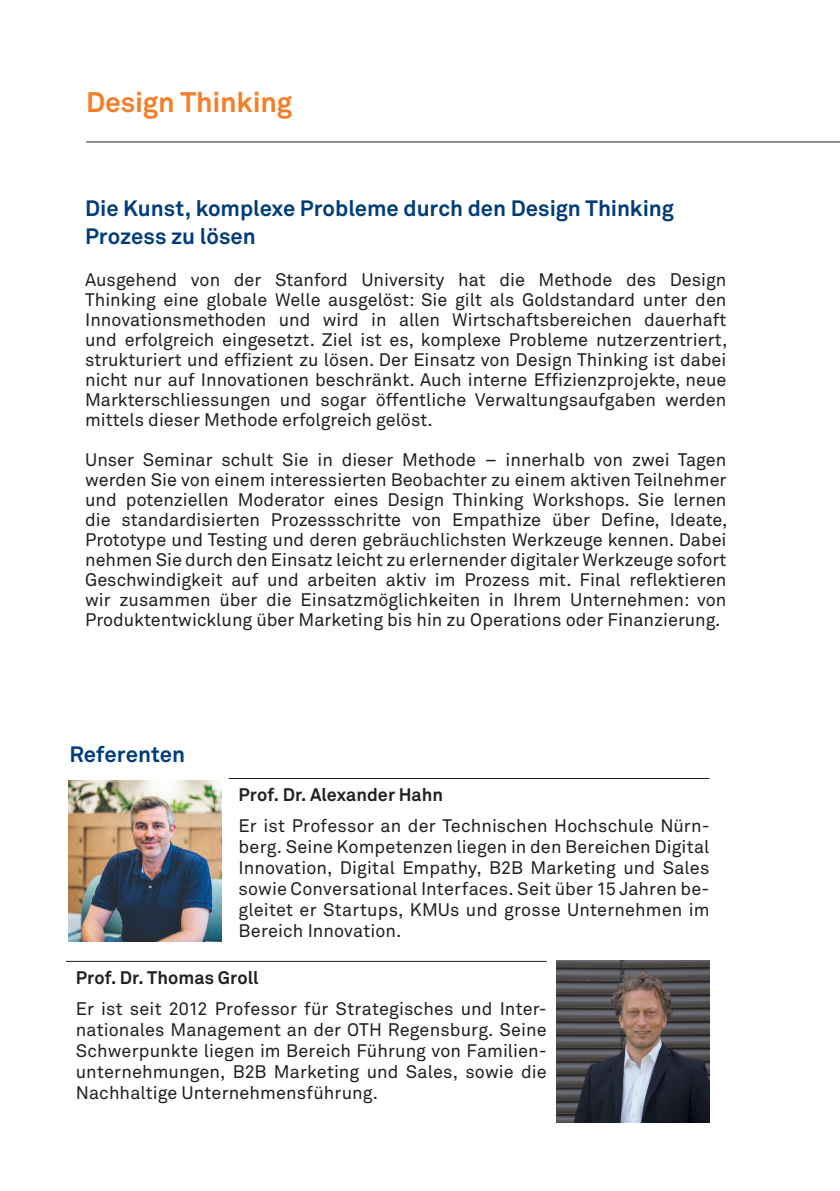
<style>
.page{position:relative;width:840px;height:1191px;background:#fff}
.page>*{position:absolute;margin:0;border:0;box-sizing:border-box;transform-origin:0 0}
.t1{font:700 28px "Akkurat Office";letter-spacing:-.01em;color:#f47f28}
.t2{font:700 22px/28px "Akkurat Office";color:#013c7b}
.t3{font:18px/20px "Akkurat Office";color:#231f20;text-align:justify}
.t4{font:700 18px "Akkurat Office";letter-spacing:.005em;color:#231f20}
</style>
<div class="page">
<hr style="left:86px;top:142px;width:753px;height:1px;background:#231f20">
<img style="left:68px;top:780px;width:153px;height:161px">
<hr style="left:228px;top:778px;width:481px;height:1px;background:#231f20">
<img style="left:556px;top:960px;width:153px;height:162px">
<hr style="left:66px;top:961px;width:480px;height:1px;background:#231f20">
<h1 class="t1" style="left:86px;top:85px;width:207px">Design Thinking</h1>
<p class="t2" style="left:85px;top:194px;width:590px">Die Kunst, komplexe Probleme durch den Design Thinking<br>Prozess zu lösen</p>
<p class="t3" style="left:85px;top:270px;width:643px">Ausgehend von der Stanford University hat die Methode des Design Thinking eine globale Welle ausgelöst: Sie gilt als Goldstandard unter den Innovationsmethoden und wird in allen Wirtschaftsbereichen dauerhaft und erfolgreich eingesetzt. Ziel ist es, komplexe Probleme nutzerzentriert, strukturiert und effizient zu lösen. Der Einsatz von Design Thinking ist dabei nicht nur auf Innovationen beschränkt. Auch interne Effizienzprojekte, neue Markterschliessungen und sogar öffentliche Verwaltungsaufgaben werden mittels dieser Methode erfolgreich gelöst.</p>
<p class="t3" style="left:85px;top:450px;width:643px">Unser Seminar schult Sie in dieser Methode – innerhalb von zwei Tagen werden Sie von einem interessierten Beobachter zu einem aktiven Teilnehmer und potenziellen Moderator eines Design Thinking Workshops. Sie lernen die standardisierten Prozessschritte von Empathize über Define, Ideate, Prototype und Testing und deren gebräuchlichsten Werkzeuge kennen. Dabei nehmen Sie durch den Einsatz leicht zu erlernender digitaler Werkzeuge sofort Geschwindigkeit auf und arbeiten aktiv im Prozess mit. Final reflektieren wir zusammen über die Einsatzmöglichkeiten in Ihrem Unternehmen: von Produktentwicklung über Marketing bis hin zu Operations oder Finanzierung.</p>
<p class="t2" style="left:69px;top:740px;width:117px">Referenten</p>
<p class="t4" style="left:238px;top:784px;width:206px">Prof. Dr. Alexander Hahn</p>
<p class="t3" style="left:238px;top:815px;width:472px;line-height:21px">Er ist Professor an der Technischen Hochschule Nürn&shy;berg. Seine Kompetenzen liegen in den Bereichen Digital Innovation, Digital Empathy, B2B Marketing und Sales sowie Conversational Interfaces. Seit über 15 Jahren be&shy;gleitet er Startups, KMUs und grosse Unternehmen im Bereich Innovation.</p>
<p class="t4" style="left:76px;top:966px;width:184px">Prof. Dr. Thomas Groll</p>
<p class="t3" style="left:76px;top:998px;width:472px;line-height:21px">Er ist seit 2012 Professor für Strategisches und Inter&shy;nationales Management an der OTH Regensburg. Seine Schwerpunkte liegen im Bereich Führung von Familien&shy;unternehmungen, B2B Marketing und Sales, sowie die Nachhaltige Unternehmensführung.</p>
</div>
